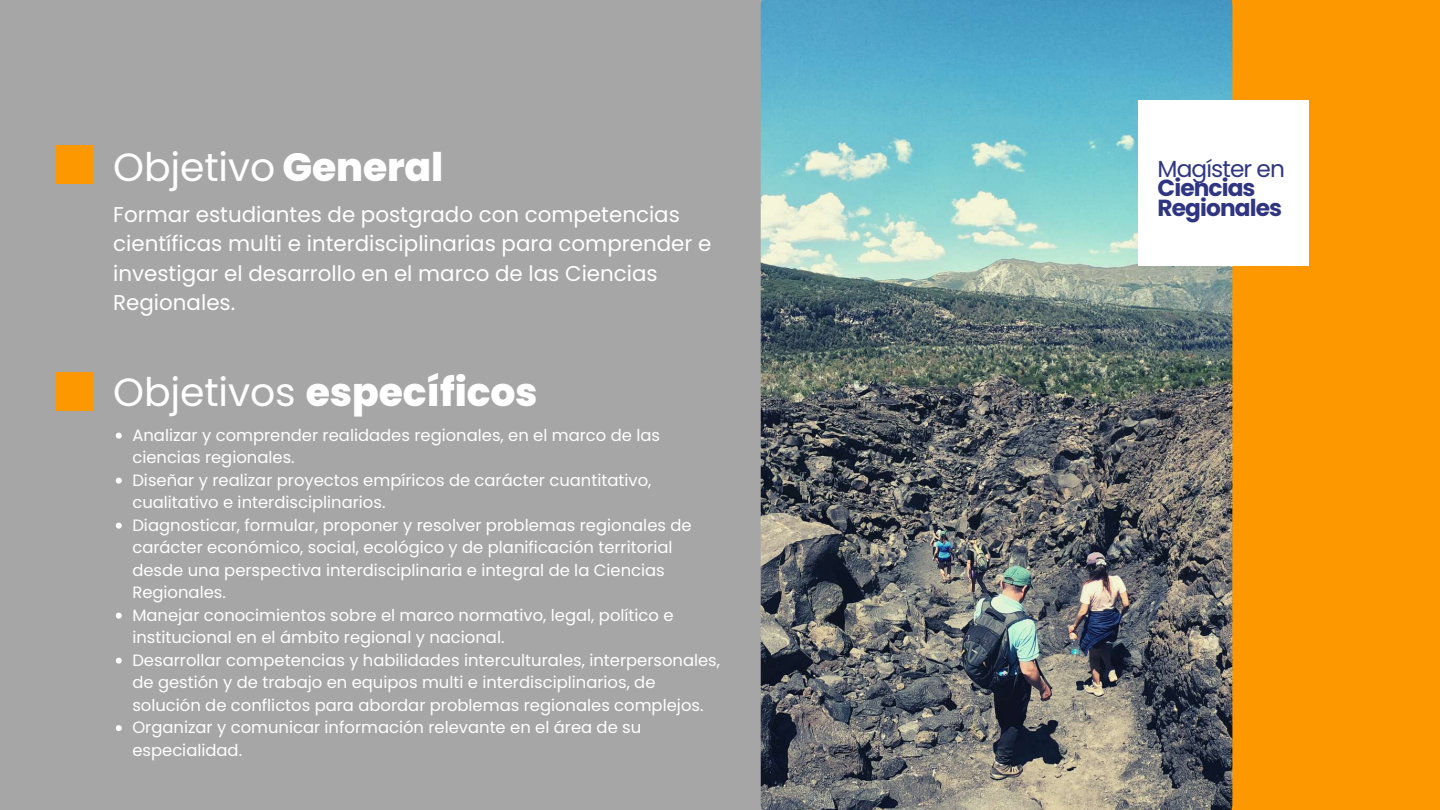
<style>
.page{position:relative;width:1440px;height:810px;background:#fff}
.page>*{position:absolute;margin:0;border:0;box-sizing:border-box;transform-origin:0 0}
.t1{font:800 39.4px "Poppins";letter-spacing:-.005em;color:#fff}
.t2{font:39.4px "Poppins";letter-spacing:-.005em;color:#fff}
.t3{font:700 23.3px/19.5px "Poppins";letter-spacing:-.04em;color:#2f3581}
.t4{font:23.3px "Poppins";letter-spacing:-.04em;color:#2f3581}
.t5{font:21.4px/29.2px "Poppins";color:#fff}
.t6{font:16.4px/22.5px "Poppins";color:#fff}
.s1{font-weight:800}
.s2{font-weight:400}
</style>
<div class="page">
<div style="left:1169px;top:0;width:271px;height:810px;background:#fe9800"></div>
<div style="left:0;top:0;width:760px;height:810px;background:#a6a6a6"></div>
<img style="left:761px;top:0;width:471px;height:810px">
<svg style="left:116px;top:433px;width:6px;height:6px"></svg>
<svg style="left:116px;top:478px;width:6px;height:6px"></svg>
<svg style="left:116px;top:523px;width:6px;height:6px"></svg>
<svg style="left:116px;top:613px;width:6px;height:6px"></svg>
<svg style="left:116px;top:658px;width:6px;height:6px"></svg>
<svg style="left:116px;top:725px;width:6px;height:6px"></svg>
<div style="left:1138px;top:100px;width:171px;height:166px;background:#fff"></div>
<div style="left:56px;top:145px;width:37px;height:38px;background:#fe9800"></div>
<div style="left:56px;top:372px;width:37px;height:38px;background:#fe9800"></div>
<h1 class="t2" style="left:113px;top:140px;width:332px">Objetivo <span class="s1">General</span></h1>
<h3 class="t5" style="left:113px;top:200px;width:600px">Formar estudiantes de postgrado con competencias científicas multi e interdisciplinarias para comprender e investigar el desarrollo en el marco de las Ciencias Regionales.</h3>
<h1 class="t1" style="left:113px;top:365px;width:426px"><span class="s2">Objetivos</span> específicos</h1>
<p class="t6" style="left:132px;top:424px;width:589px">Analizar y comprender realidades regionales, en el marco de las ciencias regionales.<br>Diseñar y realizar proyectos empíricos de carácter cuantitativo, cualitativo e interdisciplinarios.<br>Diagnosticar, formular, proponer y resolver problemas regionales de carácter económico, social, ecológico y de planificación territorial desde una perspectiva interdisciplinaria e integral de la Ciencias Regionales.<br>Manejar conocimientos sobre el marco normativo, legal, político e institucional en el ámbito regional y nacional.<br>Desarrollar competencias y habilidades interculturales, interpersonales, de gestión y de trabajo en equipos multi e interdisciplinarios, de solución de conflictos para abordar problemas regionales complejos.<br>Organizar y comunicar información relevante en el área de su especialidad.</p>
<h2 class="t4" style="left:1158px;top:152px;width:129px">Magíster en</h2>
<h2 class="t3" style="left:1158px;top:178px;width:126px">Ciencias<br>Regionales</h2>
</div>
